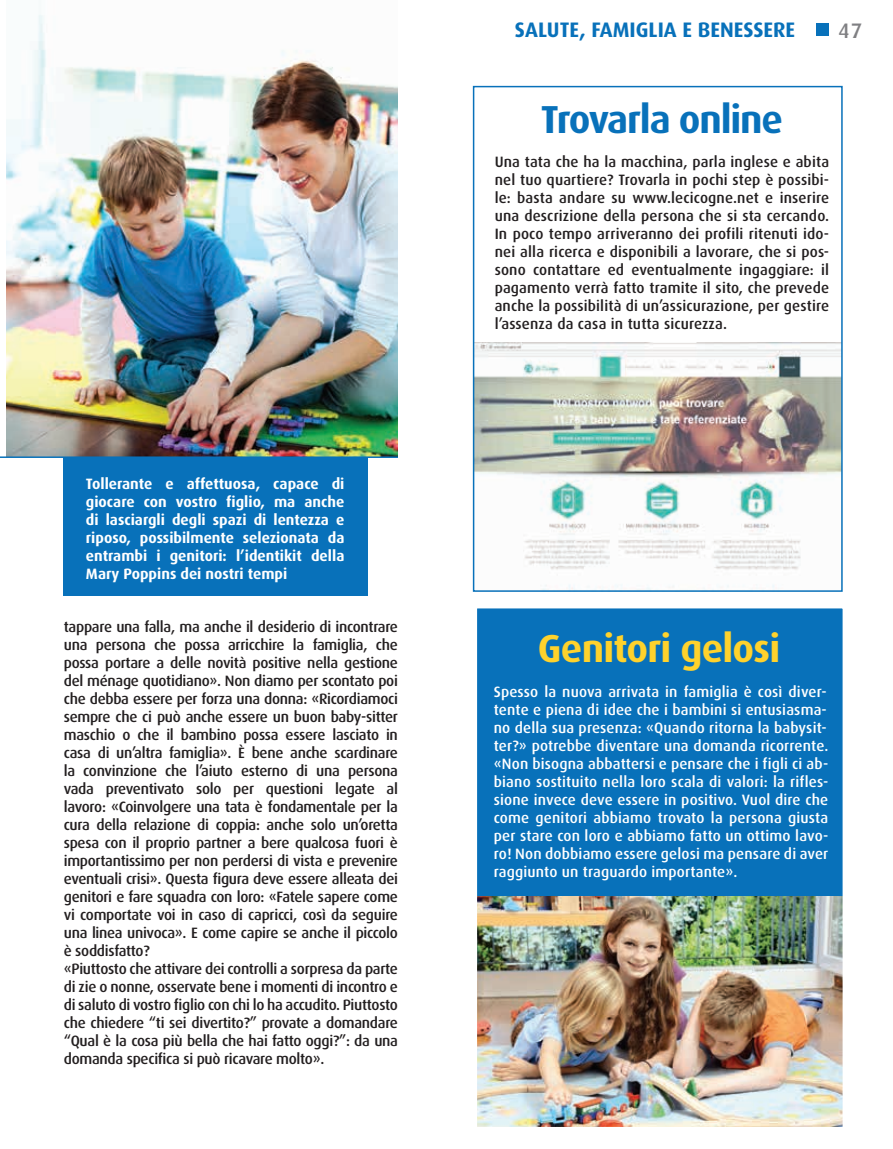
<style>
.page{position:relative;width:893px;height:1149px;background:#fff}
.page>*{position:absolute;margin:0;border:0;box-sizing:border-box;transform-origin:0 0}
.t1{font:700 39px "Dax";letter-spacing:-.02em;color:#ffd22c}
.t2{font:700 39px "Dax";letter-spacing:-.03em;color:#0871ba}
.t3{font:700 21px "Dax";color:#0871ba}
.t4{font:500 21px "Dax";color:#808083}
.t5{font:500 15px/18px "Dax";letter-spacing:-.02em;color:#231f20}
.t6{font:500 15px/18px "Dax";letter-spacing:.01em;color:#fff;text-align:justify}
.t7{font:700 15px/18px "Dax";color:#fff;text-align:justify}
</style>
<div class="page">
<div style="left:64px;top:456px;width:304px;height:139px;background:#0871ba"></div>
<img style="left:6px;top:14px;width:392px;height:442px">
<hr style="left:0;top:456px;width:398px;height:2px;background:#0871ba">
<div style="left:476px;top:607px;width:367px;height:520px;background:#0871ba"></div>
<img style="left:479px;top:896px;width:362px;height:229px">
<div style="left:476px;top:606px;width:368px;height:522px;border:2px solid #fff"></div>
<img style="left:476px;top:342px;width:364px;height:246px">
<div style="left:473px;top:86px;width:370px;height:505px;border:2px solid #0871ba"></div>
<div style="left:816px;top:23px;width:13px;height:13px;background:#0871ba"></div>
<p class="t7" style="left:86px;top:474px;width:260px">Tollerante e affettuosa, capace di giocare con vostro figlio, ma anche di lasciargli degli spazi di lentezza e riposo, possibilmente selezionata da entrambi i genitori: l’identikit della Mary Poppins dei nostri tempi</p>
<p class="t5" style="left:64px;top:617px;width:336px">tappare una falla, ma anche il desiderio di incontrare una persona che possa arricchire la famiglia, che possa portare a delle novità positive nella gestione del ménage quotidiano». Non diamo per scontato poi che debba essere per forza una donna: «Ricordiamoci sempre che ci può anche essere un buon baby-sitter maschio o che il bambino possa essere lasciato in casa di un’altra famiglia». È bene anche scardinare la convinzione che l’aiuto esterno di una persona vada preventivato solo per questioni legate al lavoro: «Coinvolgere una tata è fondamentale per la cura della relazione di coppia: anche solo un’oretta spesa con il proprio partner a bere qualcosa fuori è importantissimo per non perdersi di vista e prevenire eventuali crisi». Questa figura deve essere alleata dei genitori e fare squadra con loro: «Fatele sapere come vi comportate voi in caso di capricci, così da seguire una linea univoca». E come capire se anche il piccolo è soddisfatto?<br>«Piuttosto che attivare dei controlli a sorpresa da parte di zie o nonne, osservate bene i momenti di incontro e di saluto di vostro figlio con chi lo ha accudito. Piuttosto che chiedere “ti sei divertito?” provate a domandare “Qual è la cosa più bella che hai fatto oggi?”: da una domanda specifica si può ricavare molto».</p>
<h2 class="t3" style="left:515px;top:18px;width:282px">SALUTE, FAMIGLIA E BENESSERE</h2>
<h2 class="t4" style="left:838px;top:19px;width:25px">47</h2>
<h1 class="t2" style="left:541px;top:98px;width:244px">Trovarla online</h1>
<p class="t5" style="left:495px;top:153px;width:336px;text-align:justify">Una tata che ha la macchina, parla inglese e abita nel tuo quartiere? Trovarla in pochi step è possibi&shy;le: basta andare su www.lecicogne.net e inserire una descrizione della persona che si sta cercando.<br>In poco tempo arriveranno dei profili ritenuti ido&shy;nei alla ricerca e disponibili a lavorare, che si pos&shy;sono contattare ed eventualmente ingaggiare: il pagamento verrà fatto tramite il sito, che prevede anche la possibilità di un’assicurazione, per gestire l’assenza da casa in tutta sicurezza.</p>
<h1 class="t1" style="left:538px;top:625px;width:244px">Genitori gelosi</h1>
<p class="t6" style="left:494px;top:682px;width:336px">Spesso la nuova arrivata in famiglia è così diver&shy;tente e piena di idee che i bambini si entusiasma&shy;no della sua presenza: «Quando ritorna la babysit&shy;ter?» potrebbe diventare una domanda ricorrente. «Non bisogna abbattersi e pensare che i figli ci ab&shy;biano sostituito nella loro scala di valori: la rifles&shy;sione invece deve essere in positivo. Vuol dire che come genitori abbiamo trovato la persona giusta per stare con loro e abbiamo fatto un ottimo lavo&shy;ro! Non dobbiamo essere gelosi ma pensare di aver raggiunto un traguardo importante».</p>
</div>
